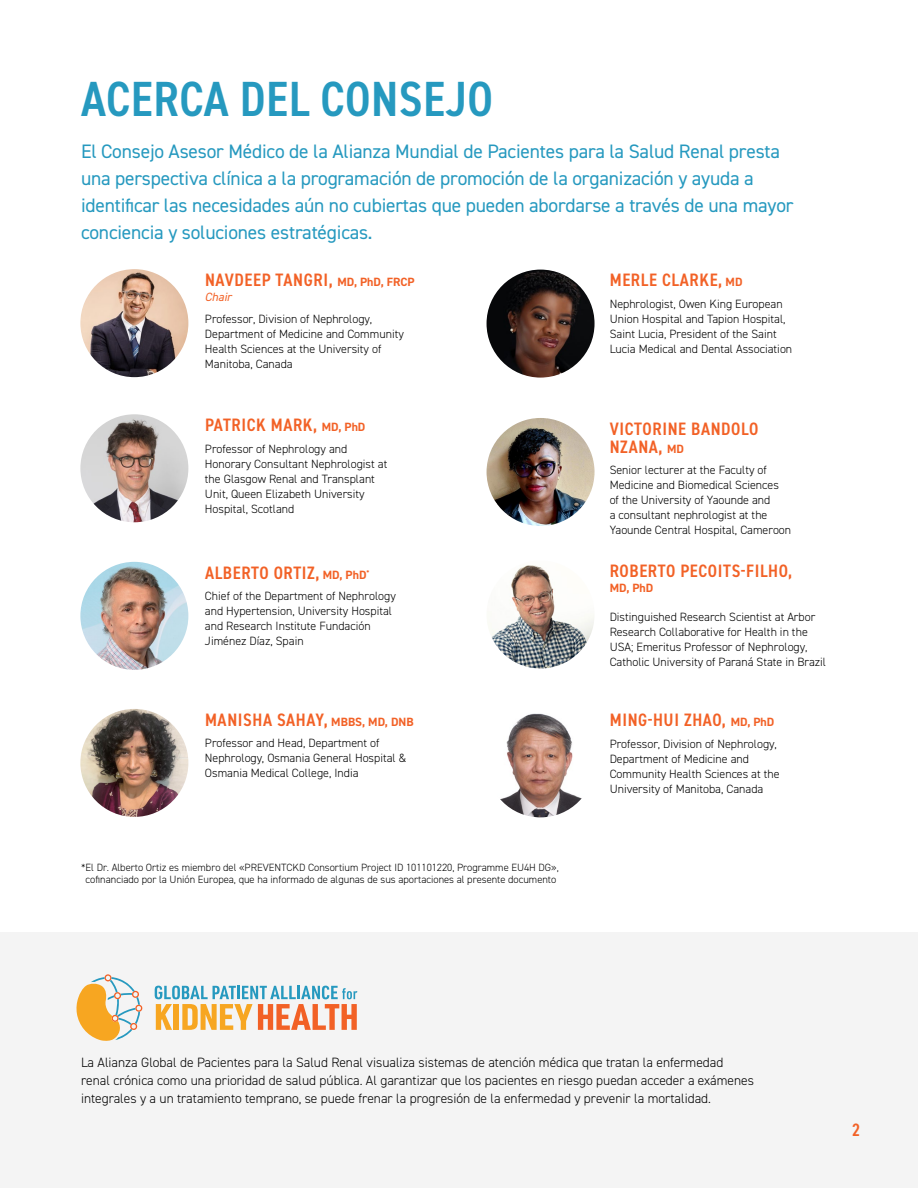
<style>
.page{position:relative;width:918px;height:1188px;background:#fff}
.page>*{position:absolute;margin:0;border:0;box-sizing:border-box;transform-origin:0 0}
.t1{font:600 condensed 49.5px "DIN2014";letter-spacing:.01em;color:#2699bf}
.t2{font:19.5px/27px "DIN2014";letter-spacing:-.01em;color:#2699bf}
.t3{font:600 condensed 18px/18px "DIN2014";letter-spacing:.035em;color:#f26126}
.t4{font:300 13.5px/18px "DIN2014";color:#000}
.t5{font:300 12px/15px "DIN2014";color:#000}
.t6{font:700 12px "DIN2014";color:#f26126}
.t7{font:italic 12px "DIN2014";color:#f26126}
.t8{font:300 10.5px/12px "DIN2014";color:#000;text-align:center}
.s1{font-weight:700;font-stretch:normal;font-size:12px}
</style>
<div class="page">
<div style="left:0;top:932px;width:918px;height:256px;background:#f4f4f4"></div>
<img style="left:80px;top:269px;width:108px;height:108px;border-radius:54px">
<img style="left:487px;top:709px;width:108px;height:108px;border-radius:54px">
<svg style="left:155px;top:986px;width:202px;height:44px"></svg>
<svg style="left:76px;top:974px;width:67px;height:67px"></svg>
<img style="left:487px;top:270px;width:108px;height:108px;border-radius:54px">
<img style="left:80px;top:414px;width:108px;height:108px;border-radius:54px">
<img style="left:487px;top:418px;width:108px;height:108px;border-radius:54px">
<img style="left:80px;top:562px;width:108px;height:108px;border-radius:54px">
<img style="left:80px;top:709px;width:108px;height:108px;border-radius:54px">
<img style="left:487px;top:561px;width:108px;height:108px;border-radius:54px">
<h1 class="t1" style="left:81px;top:66px;width:413px">ACERCA DEL CONSEJO</h1>
<p class="t2" style="left:81px;top:138px;width:714px">El Consejo Asesor Médico de la Alianza Mundial de Pacientes para la Salud Renal presta una perspectiva clínica a la programación de promoción de la organización y ayuda a identificar las necesidades aún no cubiertas que pueden abordarse a través de una mayor conciencia y soluciones estratégicas.</p>
<h3 class="t3" style="left:205px;top:270px;width:211px">NAVDEEP TANGRI, <span class="s1">MD, PhD, FRCP</span></h3>
<p class="t7" style="left:205px;top:289px;width:28px">Chair</p>
<p class="t5" style="left:205px;top:311px;width:200px">Professor, Division of Nephrology,<br>Department of Medicine and Community<br>Health Sciences at the University of<br>Manitoba, Canada</p>
<h3 class="t3" style="left:610px;top:271px;width:134px">MERLE CLARKE, <span class="s1">MD</span></h3>
<p class="t5" style="left:610px;top:296px;width:184px">Nephrologist, Owen King European Union Hospital and Tapion Hospital, Saint Lucia, President of the Saint Lucia Medical and Dental Association</p>
<h3 class="t3" style="left:205px;top:415px;width:162px">PATRICK MARK, <span class="s1">MD, PhD</span></h3>
<p class="t5" style="left:205px;top:441px;width:184px">Professor of Nephrology and<br>Honorary Consultant Nephrologist at the Glasgow Renal and Transplant<br>Unit, Queen Elizabeth University<br>Hospital, Scotland</p>
<h3 class="t3" style="left:205px;top:563px;width:166px">ALBERTO ORTIZ, <span class="s1">MD, PhD</span><sup>*</sup></h3>
<p class="t5" style="left:205px;top:589px;width:192px">Chief of the Department of Nephrology and Hypertension, University Hospital and Research Institute Fundación Jiménez Díaz, Spain</p>
<h3 class="t3" style="left:205px;top:710px;width:210px">MANISHA SAHAY, <span class="s1">MBBS, MD, DNB</span></h3>
<p class="t5" style="left:205px;top:736px;width:203px">Professor and Head, Department of<br>Nephrology, Osmania General Hospital &amp;<br>Osmania Medical College, India</p>
<p class="t8" style="left:81px;top:861px;width:479px">*El Dr. Alberto Ortiz es miembro del «PREVENTCKD Consortium Project ID 101101220, Programme EU4H DG», cofinanciado por la Unión Europea, que ha informado de algunas de sus aportaciones al presente documento</p>
<h3 class="t3" style="left:610px;top:419px;width:150px">VICTORINE BANDOLO<br>NZANA, <span class="s1">MD</span></h3>
<p class="t5" style="left:610px;top:463px;width:183px">Senior lecturer at the Faculty of Medicine and Biomedical Sciences<br>of the University of Yaounde and<br>a consultant nephrologist at the Yaounde Central Hospital, Cameroon</p>
<h3 class="t3" style="left:610px;top:562px;width:184px">ROBERTO PECOITS-FILHO,</h3>
<p class="t6" style="left:610px;top:580px;width:45px">MD, PhD</p>
<p class="t5" style="left:610px;top:609px;width:218px">Distinguished Research Scientist at Arbor Research Collaborative for Health in the USA; Emeritus Professor of Nephrology, Catholic University of Paraná State in Brazil</p>
<h3 class="t3" style="left:610px;top:710px;width:166px">MING-HUI ZHAO, <span class="s1">MD, PhD</span></h3>
<p class="t5" style="left:610px;top:736px;width:171px">Professor, Division of Nephrology,<br>Department of Medicine and<br>Community Health Sciences at the<br>University of Manitoba, Canada</p>
<p class="t4" style="left:81px;top:1053px;width:674px">La Alianza Global de Pacientes para la Salud Renal visualiza sistemas de atención médica que tratan la enfermedad renal crónica como una prioridad de salud pública. Al garantizar que los pacientes en riesgo puedan acceder a exámenes integrales y a un tratamiento temprano, se puede frenar la progresión de la enfermedad y prevenir la mortalidad.</p>
<h3 class="t3" style="left:852px;top:1120px;width:10px">2</h3>
</div>
